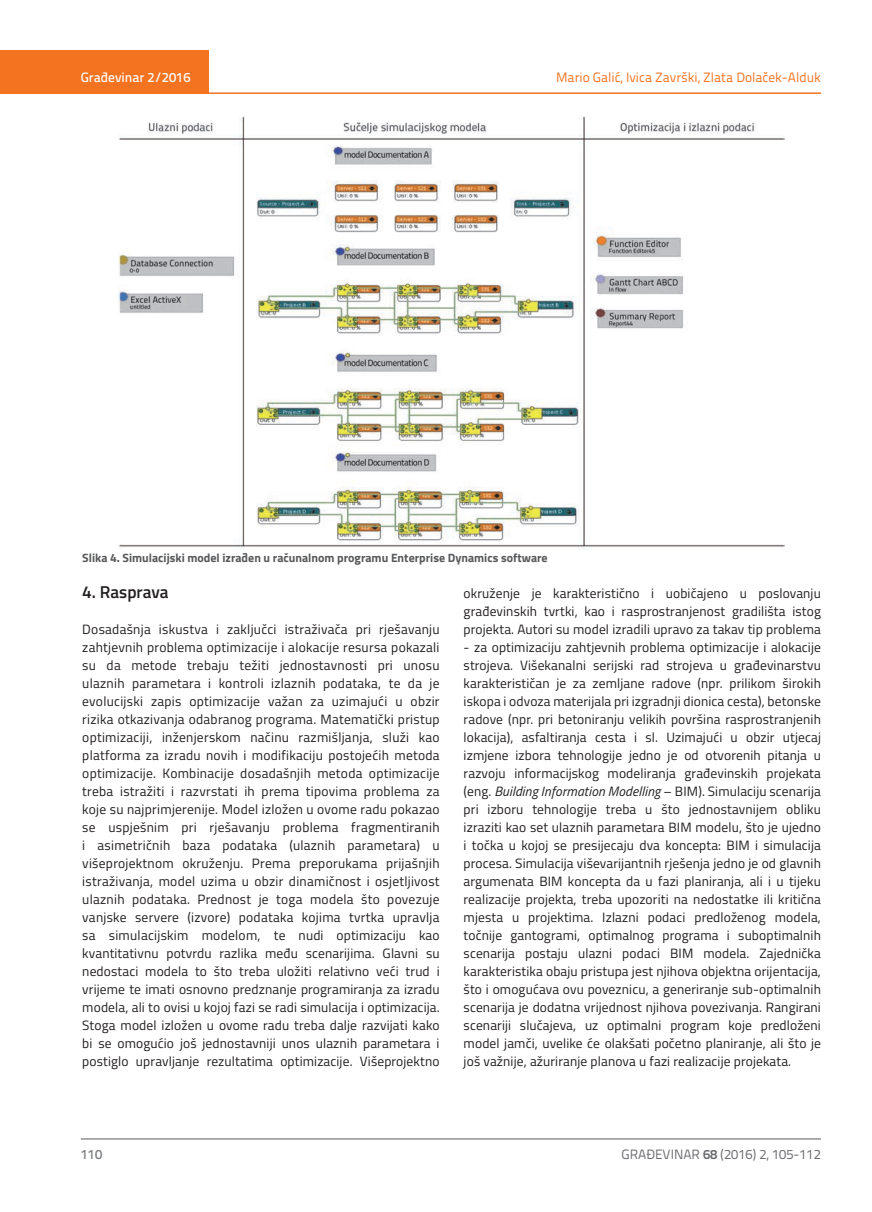
<style>
.page{position:relative;width:872px;height:1212px;background:#fff}
.page>*{position:absolute;margin:0;border:0;box-sizing:border-box;transform-origin:0 0}
.t1{font:600 17.25px "Titillium";color:#231f20}
.t2{font:13.5px/18px "Titillium";letter-spacing:.01em;color:#231f20;text-align:justify}
.t3{font:13.5px "Titillium Text 22 L";color:#f47321}
.t4{font:13.5px "Titillium Text 22 L";color:#6c6d70}
.t5{font:500 13.5px "Titillium Text 22 L";color:#fff}
.t6{font:500 13.5px "Titillium Text 22 L";color:#787a7d}
.t7{font:700 12px "Titillium";color:#57585a}
.s1{font-style:italic}
.s2{font-weight:700}
</style>
<div class="page">
<div style="left:0;top:50px;width:208px;height:44px;background:#f47321"></div>
<hr style="left:0;top:92px;width:821px;height:2px;background:#f47321">
<hr style="left:81px;top:1139px;width:740px;height:1px;background:#57585a">
<img style="left:118px;top:116px;width:667px;height:433px">
<p class="t5" style="left:81px;top:67px;width:111px">Građevinar 2/2016</p>
<p class="t3" style="left:556px;top:68px;width:266px">Mario Galić, Ivica Završki, Zlata Dolaček-Alduk</p>
<p class="t7" style="left:82px;top:548px;width:467px">Slika 4. Simulacijski model izrađen u računalnom programu Enterprise Dynamics software</p>
<p class="t1" style="left:82px;top:579px;width:88px">4. Rasprava</p>
<p class="t2" style="left:82px;top:620px;width:359px">Dosadašnja iskustva i zaključci istraživača pri rješavanju zahtjevnih problema optimizacije i alokacije resursa pokazali su da metode trebaju težiti jednostavnosti pri unosu ulaznih parametara i kontroli izlaznih podataka, te da je evolucijski zapis optimizacije važan za uzimajući u obzir rizika otkazivanja odabranog programa. Matematički pristup optimizaciji, inženjerskom načinu razmišljanja, služi kao platforma za izradu novih i modifikaciju postojećih metoda optimizacije. Kombinacije dosadašnjih metoda optimizacije treba istražiti i razvrstati ih prema tipovima problema za koje su najprimjerenije. Model izložen u ovome radu pokazao se uspješnim pri rješavanju problema fragmentiranih i asimetričnih baza podataka (ulaznih parametara) u višeprojektnom okruženju. Prema preporukama prijašnjih istraživanja, model uzima u obzir dinamičnost i osjetljivost ulaznih podataka. Prednost je toga modela što povezuje vanjske servere (izvore) podataka kojima tvrtka upravlja sa simulacijskim modelom, te nudi optimizaciju kao kvantitativnu potvrdu razlika među scenarijima. Glavni su nedostaci modela to što treba uložiti relativno veći trud i vrijeme te imati osnovno predznanje programiranja za izradu modela, ali to ovisi u kojoj fazi se radi simulacija i optimizacija.<br>Stoga model izložen u ovome radu treba dalje razvijati kako bi se omogućio još jednostavniji unos ulaznih parametara i postiglo upravljanje rezultatima optimizacije. Višeprojektno</p>
<p class="t2" style="left:463px;top:583px;width:359px">okruženje je karakteristično i uobičajeno u poslovanju građevinskih tvrtki, kao i rasprostranjenost gradilišta istog projekta. Autori su model izradili upravo za takav tip problema</p>
<p class="t2" style="left:463px;top:637px;width:359px">- za optimizaciju zahtjevnih problema optimizacije i alokacije strojeva. Višekanalni serijski rad strojeva u građevinarstvu karakterističan je za zemljane radove (npr. prilikom širokih iskopa i odvoza materijala pri izgradnji dionica cesta), betonske radove (npr. pri betoniranju velikih površina rasprostranjenih lokacija), asfaltiranja cesta i sl. Uzimajući u obzir utjecaj izmjene izbora tehnologije jedno je od otvorenih pitanja u razvoju informacijskog modeliranja građevinskih projekata (eng. <span class="s1">Building Information Modelling</span> – BIM). Simulaciju scenarija pri izboru tehnologije treba u što jednostavnijem obliku izraziti kao set ulaznih parametara BIM modelu, što je ujedno i točka u kojoj se presijecaju dva koncepta: BIM i simulacija procesa. Simulacija viševarijantnih rješenja jedno je od glavnih argumenata BIM koncepta da u fazi planiranja, ali i u tijeku realizacije projekta, treba upozoriti na nedostatke ili kritična mjesta u projektima. Izlazni podaci predloženog modela, točnije gantogrami, optimalnog programa i suboptimalnih scenarija postaju ulazni podaci BIM modela. Zajednička karakteristika obaju pristupa jest njihova objektna orijentacija, što i omogućava ovu poveznicu, a generiranje sub-optimalnih scenarija je dodatna vrijednost njihova povezivanja. Rangirani scenariji slučajeva, uz optimalni program koje predloženi model jamči, uvelike će olakšati početno planiranje, ali što je još važnije, ažuriranje planova u fazi realizacije projekata.</p>
<p class="t6" style="left:81px;top:1144px;width:23px">110</p>
<p class="t4" style="left:621px;top:1144px;width:201px">GRAĐEVINAR <span class="s2">68</span> (2016) 2, 105-112</p>
</div>
